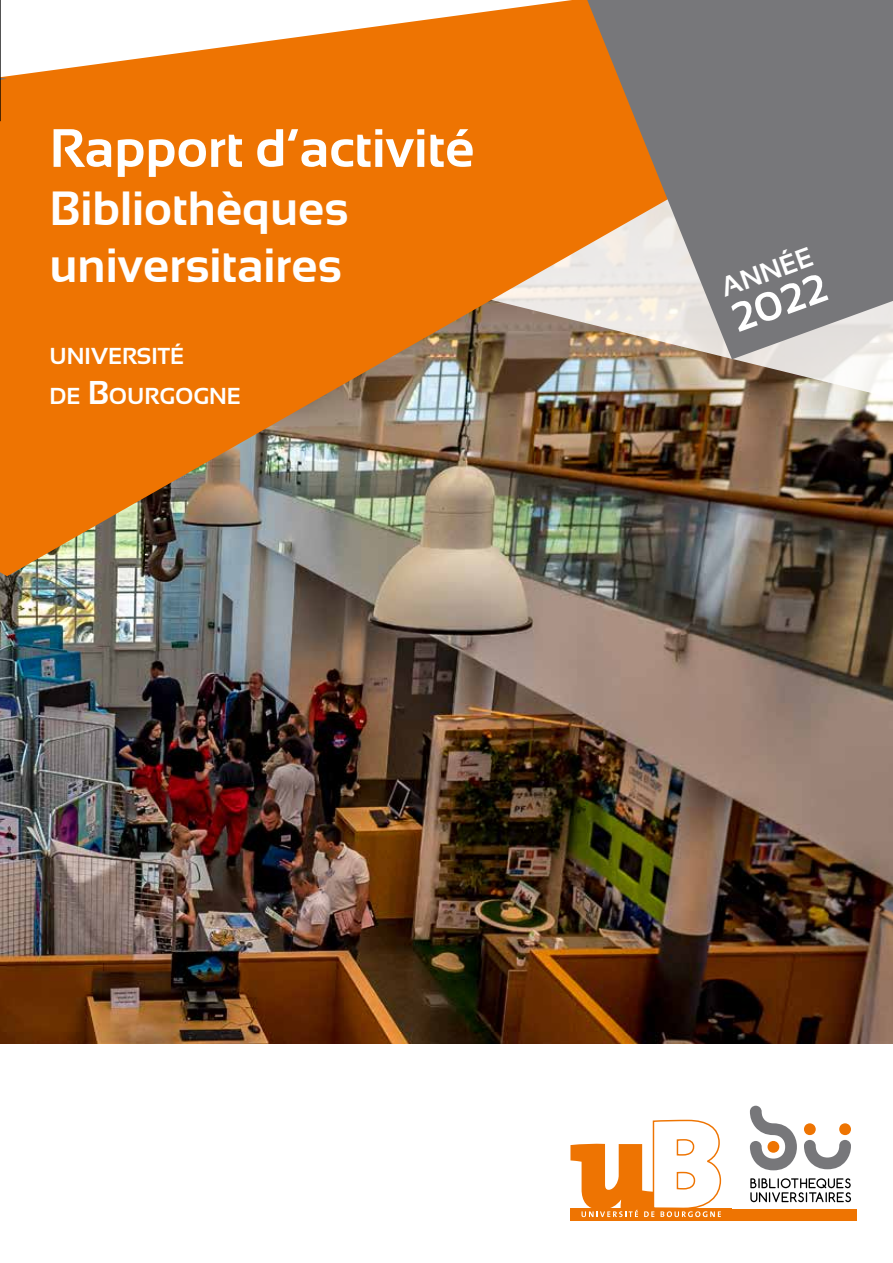
<style>
.page{position:relative;width:893px;height:1263px;background:#fff}
.page>*{position:absolute;margin:0;border:0;box-sizing:border-box;transform-origin:0 0}
.t1{font:700 54px "Sansation";color:#fff}
.t2{font:700 48px/57.6px "Sansation";color:#fff}
.t3{font:700 40.5px "Sansation";color:#fff}
.t4{font:700 27.3px "Sansation";color:#fff}
.t5{font:700 23.1px/39.6px "Sansation";color:#fff}
.s1{font-size:33px}
</style>
<div class="page">
<img style="left:0;top:576px;width:893px;height:467px">
<svg style="left:750px;top:1178px;width:101px;height:24px"></svg>
<svg style="left:750px;top:1106px;width:47px;height:64px"></svg>
<svg style="left:804px;top:1123px;width:47px;height:46px"></svg>
<div style="left:570px;top:1208px;width:162px;height:12px;background:#ee7402"></div>
<svg style="left:570px;top:1119px;width:152px;height:98px"></svg>
<div style="left:732px;top:1208px;width:125px;height:12px;background:#ee7402"></div>
<img style="left:0;top:0;width:893px;height:576px">
<svg style="left:587px;top:0;width:306px;height:359px;background:#97897e"></svg>
<svg style="left:1px;top:78px;width:6px;height:2px"></svg>
<hr style="left:0;top:0;width:1px;height:121px;background:#000">
<p class="t1" style="left:50px;top:118px;width:427px">Rapport d’activité</p>
<p class="t2" style="left:50px;top:179px;width:300px">Bibliothèques universitaires</p>
<p class="t5" style="left:50px;top:336px;width:193px">UNIVERSITÉ<br>DE <span class="s1">B</span>OURGOGNE</p>
<p class="t4" style="left:716px;top:274px;width:97px;rotate:-20deg">ANNÉE</p>
<p class="t3" style="left:725px;top:298px;width:100px;rotate:-20deg">2022</p>
</div>
